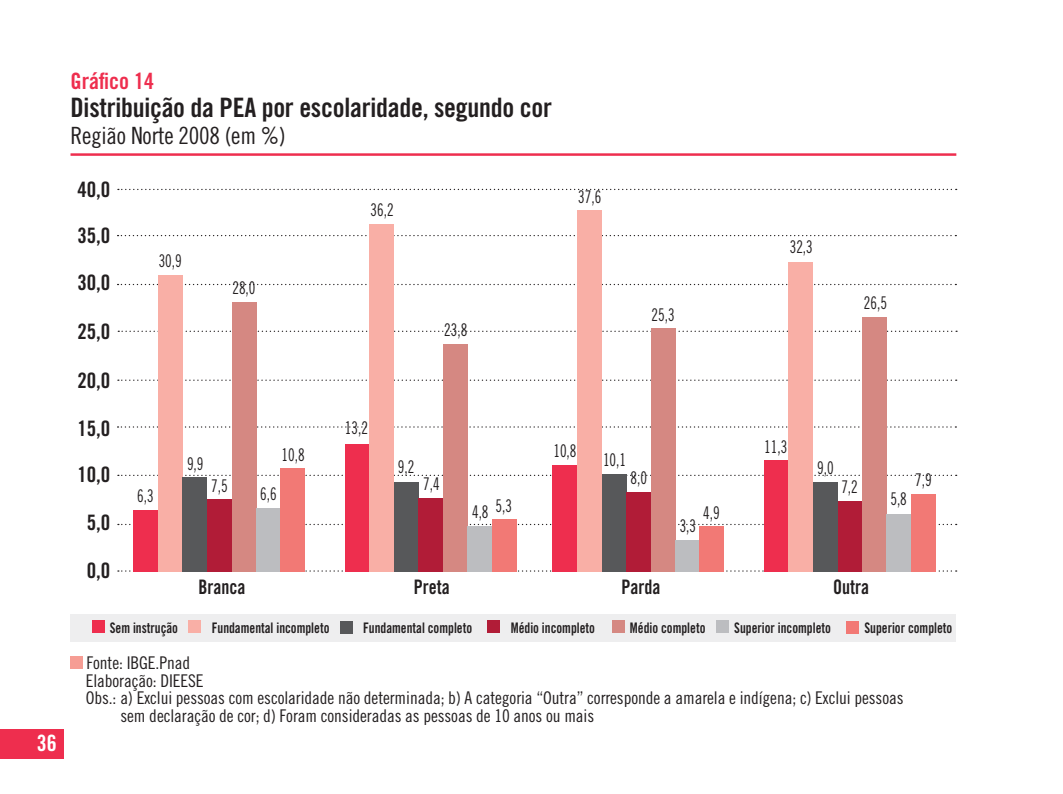
<style>
.page{position:relative;width:1063px;height:794px;background:#fff}
.page>*{position:absolute;margin:0;border:0;box-sizing:border-box;transform-origin:0 0}
.t1{font:26.75px "Trade Gothic Bold Cond Twenty";letter-spacing:-.01em;color:#231f20}
.t2{font:23.75px "Trade Gothic Cond Eighteen";letter-spacing:-.01em;color:#231f20}
.t3{font:22.5px "Trade Gothic Bold Cond Twenty";color:#ee2e4e}
.t4{font:22.5px "Trade Gothic Bold Cond Twenty";color:#fff}
.t5{font:21.25px "Trade Gothic Bold Cond Twenty";letter-spacing:-.005em;color:#231f20}
.t6{font:20px "Trade Gothic Bold Cond Twenty";color:#231f20;scale:.9 1}
.t7{font:17.5px "Trade Gothic Cond Eighteen";letter-spacing:-.005em;color:#231f20}
.t8{font:17.5px "Trade Gothic Cond Eighteen";letter-spacing:-.005em;color:#231f20;scale:.85 1}
.t9{font:14.5px "Trade Gothic Bold Cond Twenty";color:#231f20;scale:.9 1}
</style>
<div class="page">
<div style="left:0;top:729px;width:64px;height:29px;background:#ee2e4e"></div>
<svg style="left:118px;top:570px;width:839px;height:1px"></svg>
<svg style="left:118px;top:524px;width:839px;height:1px"></svg>
<svg style="left:118px;top:189px;width:839px;height:1px"></svg>
<svg style="left:118px;top:475px;width:839px;height:1px"></svg>
<svg style="left:118px;top:379px;width:839px;height:2px"></svg>
<svg style="left:118px;top:331px;width:839px;height:1px"></svg>
<svg style="left:118px;top:426px;width:838px;height:1px"></svg>
<svg style="left:118px;top:284px;width:838px;height:1px"></svg>
<svg style="left:118px;top:235px;width:838px;height:1px"></svg>
<hr style="left:71px;top:153px;width:885px;height:3px;background:#ee2e4e">
<div style="left:71px;top:657px;width:12px;height:12px;background:#f69d94"></div>
<div style="left:71px;top:614px;width:885px;height:28px;background:#eeeeef"></div>
<div style="left:92px;top:620px;width:13px;height:13px;background:#ee2e4e"></div>
<div style="left:189px;top:620px;width:12px;height:13px;background:#f9afa6"></div>
<div style="left:340px;top:621px;width:13px;height:13px;background:#57585a"></div>
<div style="left:488px;top:620px;width:12px;height:13px;background:#b11c37"></div>
<div style="left:612px;top:620px;width:13px;height:13px;background:#d58882"></div>
<div style="left:716px;top:620px;width:13px;height:13px;background:#bcbdc0"></div>
<div style="left:846px;top:620px;width:13px;height:13px;background:#f27975"></div>
<div style="left:134px;top:510px;width:24px;height:61px;background:#ee2e4e"></div>
<div style="left:158px;top:275px;width:25px;height:296px;background:#f9afa6"></div>
<div style="left:183px;top:477px;width:24px;height:94px;background:#57585a"></div>
<div style="left:207px;top:499px;width:25px;height:72px;background:#b11c37"></div>
<div style="left:232px;top:302px;width:24px;height:269px;background:#d58882"></div>
<div style="left:256px;top:508px;width:25px;height:63px;background:#bcbdc0"></div>
<div style="left:281px;top:468px;width:24px;height:103px;background:#f27975"></div>
<div style="left:345px;top:444px;width:25px;height:127px;background:#ee2e4e"></div>
<div style="left:370px;top:224px;width:24px;height:347px;background:#f9afa6"></div>
<div style="left:394px;top:482px;width:25px;height:89px;background:#57585a"></div>
<div style="left:419px;top:498px;width:24px;height:73px;background:#b11c37"></div>
<div style="left:443px;top:344px;width:25px;height:227px;background:#d58882"></div>
<div style="left:467px;top:526px;width:25px;height:45px;background:#bcbdc0"></div>
<div style="left:492px;top:519px;width:25px;height:52px;background:#f27975"></div>
<div style="left:553px;top:465px;width:24px;height:106px;background:#ee2e4e"></div>
<div style="left:577px;top:210px;width:25px;height:361px;background:#f9afa6"></div>
<div style="left:602px;top:474px;width:24px;height:97px;background:#57585a"></div>
<div style="left:626px;top:492px;width:25px;height:79px;background:#b11c37"></div>
<div style="left:651px;top:328px;width:24px;height:243px;background:#d58882"></div>
<div style="left:675px;top:540px;width:25px;height:31px;background:#bcbdc0"></div>
<div style="left:700px;top:526px;width:24px;height:45px;background:#f27975"></div>
<div style="left:764px;top:460px;width:25px;height:111px;background:#ee2e4e"></div>
<div style="left:789px;top:262px;width:24px;height:309px;background:#f9afa6"></div>
<div style="left:813px;top:482px;width:25px;height:89px;background:#57585a"></div>
<div style="left:838px;top:501px;width:24px;height:70px;background:#b11c37"></div>
<div style="left:862px;top:317px;width:25px;height:254px;background:#d58882"></div>
<div style="left:887px;top:514px;width:24px;height:57px;background:#bcbdc0"></div>
<div style="left:911px;top:494px;width:25px;height:77px;background:#f27975"></div>
<p class="t4" style="left:37px;top:729px;width:21px">36</p>
<p class="t3" style="left:71px;top:67px;width:85px">Gráfico 14</p>
<h1 class="t1" style="left:71px;top:91px;width:483px">Distribuição da PEA por escolaridade, segundo cor</h1>
<h2 class="t2" style="left:71px;top:121px;width:217px">Região Norte 2008 (em %)</h2>
<p class="t5" style="left:77px;top:176px;width:34px">40,0</p>
<p class="t5" style="left:77px;top:222px;width:34px">35,0</p>
<p class="t5" style="left:77px;top:270px;width:34px">30,0</p>
<p class="t5" style="left:77px;top:318px;width:34px">25,0</p>
<p class="t5" style="left:77px;top:367px;width:34px">20,0</p>
<p class="t5" style="left:77px;top:415px;width:34px">15,0</p>
<p class="t5" style="left:77px;top:462px;width:34px">10,0</p>
<p class="t5" style="left:87px;top:509px;width:25px">5,0</p>
<p class="t5" style="left:87px;top:558px;width:25px">0,0</p>
<p class="t8" style="left:159px;top:250px;width:29px">30,9</p>
<p class="t8" style="left:232px;top:277px;width:29px">28,0</p>
<p class="t8" style="left:137px;top:485px;width:21px">6,3</p>
<p class="t8" style="left:187px;top:453px;width:21px">9,9</p>
<p class="t8" style="left:211px;top:475px;width:21px">7,5</p>
<p class="t8" style="left:282px;top:444px;width:29px">10,8</p>
<p class="t8" style="left:260px;top:484px;width:21px">6,6</p>
<p class="t6" style="left:199px;top:575px;width:54px">Branca</p>
<p class="t8" style="left:371px;top:199px;width:29px">36,2</p>
<p class="t8" style="left:444px;top:319px;width:29px">23,8</p>
<p class="t8" style="left:578px;top:186px;width:29px">37,6</p>
<p class="t8" style="left:652px;top:305px;width:29px">25,3</p>
<p class="t8" style="left:790px;top:236px;width:29px">32,3</p>
<p class="t8" style="left:864px;top:292px;width:29px">26,5</p>
<p class="t8" style="left:345px;top:418px;width:29px">13,2</p>
<p class="t8" style="left:398px;top:456px;width:21px">9,2</p>
<p class="t8" style="left:423px;top:474px;width:21px">7,4</p>
<p class="t8" style="left:472px;top:498px;width:48px">4,8 5,3</p>
<p class="t8" style="left:553px;top:440px;width:29px">10,8</p>
<p class="t8" style="left:603px;top:449px;width:29px">10,1</p>
<p class="t8" style="left:631px;top:467px;width:21px">8,0</p>
<p class="t8" style="left:680px;top:515px;width:21px">3,3</p>
<p class="t8" style="left:703px;top:502px;width:21px">4,9</p>
<p class="t8" style="left:764px;top:436px;width:29px">11,3</p>
<p class="t8" style="left:817px;top:457px;width:21px">9,0</p>
<p class="t8" style="left:841px;top:476px;width:21px">7,2</p>
<p class="t6" style="left:414px;top:575px;width:41px">Preta</p>
<p class="t6" style="left:833px;top:575px;width:41px">Outra</p>
<p class="t6" style="left:621px;top:575px;width:45px">Parda</p>
<p class="t8" style="left:890px;top:488px;width:21px">5,8</p>
<p class="t8" style="left:915px;top:469px;width:21px">7,9</p>
<p class="t9" style="left:110px;top:619px;width:77px">Sem instrução</p>
<p class="t9" style="left:212px;top:619px;width:132px">fundamental incompleto</p>
<p class="t9" style="left:363px;top:619px;width:123px">fundamental completo</p>
<p class="t9" style="left:511px;top:619px;width:95px">Médio incompleto</p>
<p class="t9" style="left:630px;top:619px;width:85px">Médio completo</p>
<p class="t9" style="left:734px;top:619px;width:109px">Superior incompleto</p>
<p class="t9" style="left:864px;top:619px;width:99px">Superior completo</p>
<p class="t7" style="left:87px;top:652px;width:105px">Fonte: IBGE.Pnad</p>
<p class="t7" style="left:86px;top:670px;width:120px">Elaboração: DIEESE</p>
<p class="t7" style="left:86px;top:687px;width:819px">Obs.: a) Exclui pessoas com escolaridade não determinada; b) A categoria “Outra” corresponde a amarela e indígena; c) Exclui pessoas</p>
<p class="t7" style="left:120px;top:705px;width:475px">sem declaração de cor; d) Foram consideradas as pessoas de 10 anos ou mais</p>
</div>
